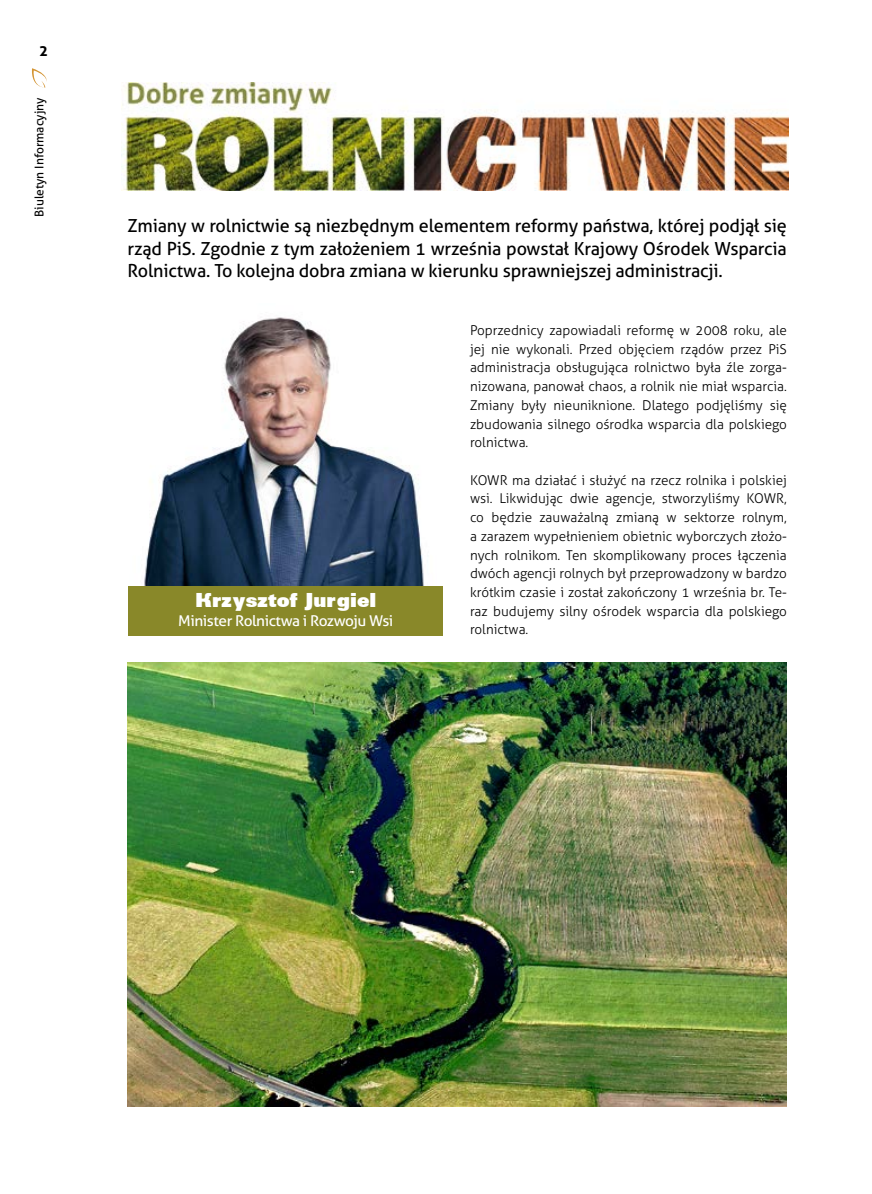
<style>
.page{position:relative;width:872px;height:1194px;background:#fff}
.page>*{position:absolute;margin:0;border:0;box-sizing:border-box;transform-origin:0 0}
.t1{font:900 19.05px "A Grotic Extra";letter-spacing:-.02em;color:#fff;scale:1.04 1}
.t2{font:18px/22.5px "Aller";letter-spacing:-.01em;color:#000;text-align:justify}
.t3{font:700 15px "Aller";color:#000}
.t4{font:14.85px "Aller";letter-spacing:-.03em;color:#fff;scale:1.04 1}
.t5{font:300 13.5px/18.8px "Aller";color:#000;text-align:justify}
.t6{font:12px "Aller";color:#000}
</style>
<div class="page">
<svg style="left:31px;top:68px;width:16px;height:20px"></svg>
<img style="left:144px;top:317px;width:280px;height:269px">
<div style="left:128px;top:586px;width:314px;height:49px;background:#898829"></div>
<img style="left:128px;top:662px;width:659px;height:444px">
<img style="left:121px;top:83px;width:668px;height:107px">
<p class="t3" style="left:39px;top:41px;width:10px">2</p>
<p class="t6" style="left:32px;top:217px;width:121px;rotate:-90deg">Biuletyn Informacyjny</p>
<p class="t2" style="left:128px;top:215px;width:661px">Zmiany w rolnictwie są niezbędnym elementem reformy państwa, której podjął się rząd PiS. Zgodnie z tym założeniem 1 września powstał Krajowy Ośrodek Wsparcia Rolnictwa. To kolejna dobra zmiana w kierunku sprawniejszej administracji.</p>
<h1 class="t1" style="left:195px;top:589px;width:176px">Krzysztof Jurgiel</h1>
<p class="t4" style="left:178px;top:611px;width:208px">Minister Rolnictwa i Rozwoju Wsi</p>
<p class="t5" style="left:470px;top:320px;width:318px">Poprzednicy zapowiadali reformę w 2008 roku, ale jej nie wykonali. Przed objęciem rządów przez PiS administracja obsługująca rolnictwo była źle zorga&shy;nizowana, panował chaos, a rolnik nie miał wsparcia.<br>Zmiany były nieuniknione. Dlatego podjęliśmy się zbudowania silnego ośrodka wsparcia dla polskiego rolnictwa.</p>
<p class="t5" style="left:470px;top:470px;width:318px">KOWR ma działać i służyć na rzecz rolnika i polskiej wsi. Likwidując dwie agencje, stworzyliśmy KOWR, co będzie zauważalną zmianą w sektorze rolnym, a zarazem wypełnieniem obietnic wyborczych złożo&shy;nych rolnikom. Ten skomplikowany proces łączenia dwóch agencji rolnych był przeprowadzony w bardzo krótkim czasie i został zakończony 1 września br. Te&shy;raz budujemy silny ośrodek wsparcia dla polskiego rolnictwa.</p>
</div>
